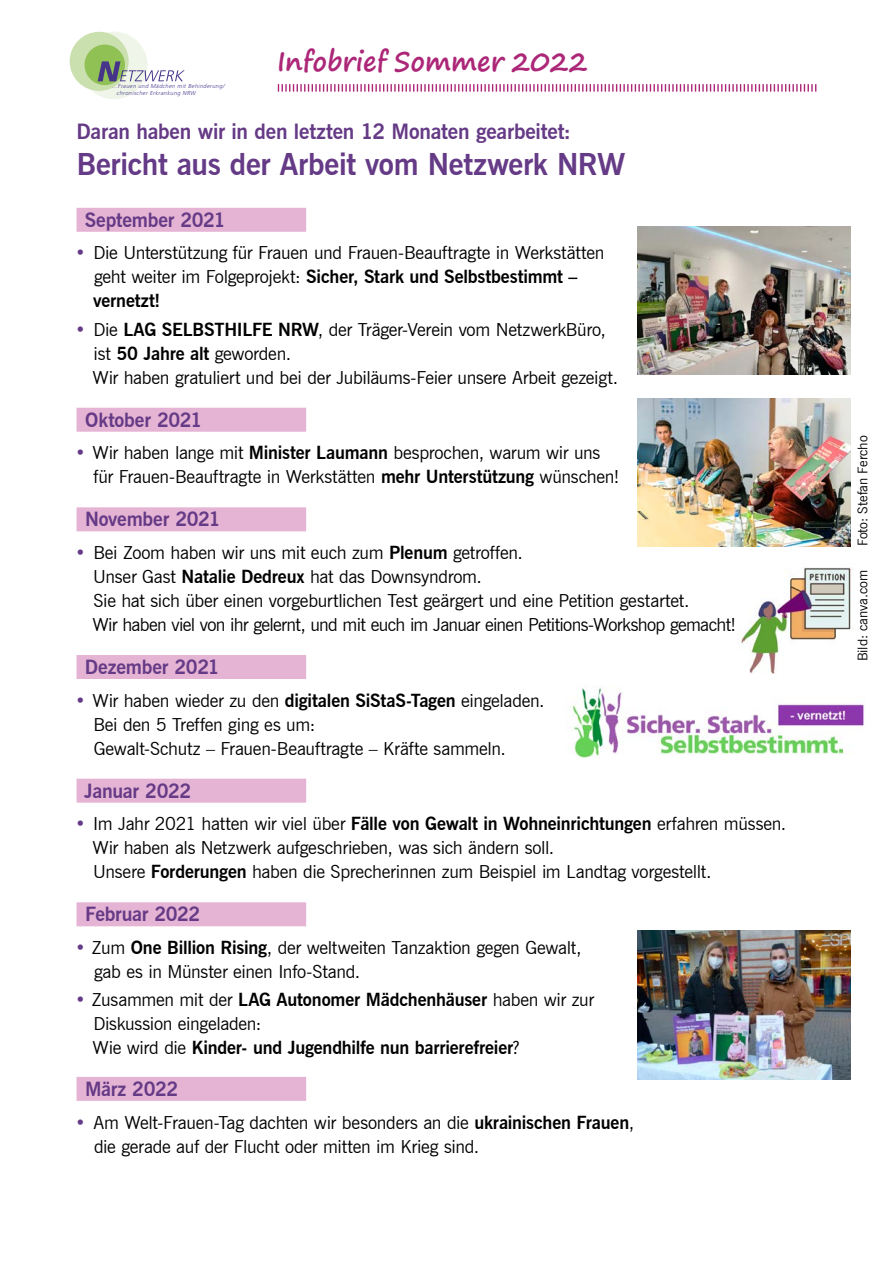
<style>
.page{position:relative;width:893px;height:1263px;background:#fff}
.page>*{position:absolute;margin:0;border:0;box-sizing:border-box;transform-origin:0 0}
.t1{font:700 30px "News Gothic BT";letter-spacing:-.01em;color:#653a86}
.t2{font:700 27px "Segoe Print";letter-spacing:.005em;color:#ac2778;scale:.96 1}
.t3{font:700 21px "News Gothic BT";letter-spacing:-.01em;color:#653a86}
.Monate{font:700 19.5px "News Gothic BT";letter-spacing:-.015em;color:#653a86}
.t4{font:18px/24px "News Gothic BT";letter-spacing:-.015em;color:#000}
.t5{font:700 18px/24px "News Gothic BT";letter-spacing:-.01em;color:#000}
.t6{font:13.5px "News Gothic BT";letter-spacing:-.005em;color:#000}
.t7{font:italic 300 5.7px/6.6px "Frutiger";color:#46348b}
.s1{color:#653a86}
.s2{font-weight:700}
.s3{font-weight:400;color:#653a86}
.s4{font-weight:400}
</style>
<div class="page">
<svg style="left:278px;top:84px;width:538px;height:8px"></svg>
<div style="left:77px;top:208px;width:229px;height:24px;background:#e5b4d4"></div>
<div style="left:77px;top:408px;width:229px;height:24px;background:#e5b4d4"></div>
<div style="left:77px;top:507px;width:229px;height:24px;background:#e5b4d4"></div>
<div style="left:77px;top:655px;width:229px;height:24px;background:#e5b4d4"></div>
<div style="left:77px;top:779px;width:229px;height:24px;background:#e5b4d4"></div>
<div style="left:77px;top:902px;width:229px;height:24px;background:#e5b4d4"></div>
<img style="left:638px;top:226px;width:212px;height:148px">
<img style="left:638px;top:399px;width:212px;height:147px">
<img style="left:740px;top:567px;width:111px;height:107px">
<img style="left:572px;top:685px;width:293px;height:73px">
<img style="left:638px;top:931px;width:212px;height:148px">
<div style="left:77px;top:1077px;width:229px;height:24px;background:#e5b4d4"></div>
<div style="left:80px;top:32px;width:68px;height:67px;background:#eff5e8;border-radius:50%"></div>
<div style="left:70px;top:32px;width:59px;height:59px;background:#cae0af;border-radius:50%"></div>
<div style="left:85px;top:45px;width:40px;height:40px;background:#8fc154;border-radius:50%"></div>
<svg style="left:98px;top:61px;width:87px;height:20px"></svg>
<p class="t7" style="left:117px;top:83px;width:111px;text-indent:-4px">...Frauen und Mädchen mit Behinderung/ chronischer Erkrankung NRW</p>
<h2 class="t2" style="left:277px;top:36px;width:325px">Infobrief Sommer 2022</h2>
<h2 class="t3" style="left:77px;top:119px;width:496px">Daran haben wir in den letzten 12 Monaten gearbeitet:</h2>
<h2 class="t1" style="left:77px;top:146px;width:550px">Bericht aus der Arbeit vom Netzwerk NRW</h2>
<h3 class="Monate" style="left:85px;top:208px;width:142px">September 2021</h3>
<p class="t4" style="left:93px;top:241px;width:513px;text-indent:-18px"><span class="s1">•</span> Die Unterstützung für Frauen und Frauen-Beauftragte in Werkstätten geht weiter im Folgeprojekt: <span class="s2">Sicher, Stark und Selbstbestimmt – vernetzt!</span></p>
<p class="t4" style="left:93px;top:317px;width:527px;text-indent:-17px"><span class="s1">•</span> Die <span class="s2">LAG SELBSTHILFE NRW</span>, der Träger-Verein vom NetzwerkBüro, ist <span class="s2">50 Jahre alt</span> geworden.<br>Wir haben gratuliert und bei der Jubiläums-Feier unsere Arbeit gezeigt.</p>
<h3 class="Monate" style="left:85px;top:408px;width:119px">Oktober 2021</h3>
<p class="t4" style="left:93px;top:441px;width:527px;text-indent:-18px"><span class="s1">•</span> Wir haben lange mit <span class="s2">Minister Laumann</span> besprochen, warum wir uns für Frauen-Beauftragte in Werkstätten <span class="s2">mehr Unterstützung</span> wünschen!</p>
<h3 class="Monate" style="left:85px;top:508px;width:137px">November 2021</h3>
<p class="t4" style="left:93px;top:540px;width:645px;text-indent:-17px"><span class="s1">•</span> Bei Zoom haben wir uns mit euch zum <span class="s2">Plenum</span> getroffen.<br>Unser Gast <span class="s2">Natalie Dedreux</span> hat das Downsyndrom.<br>Sie hat sich über einen vorgeburtlichen Test geärgert und eine Petition gestartet.<br>Wir haben viel von ihr gelernt, und mit euch im Januar einen Petitions-Workshop gemacht!</p>
<h3 class="Monate" style="left:85px;top:655px;width:136px">Dezember 2021</h3>
<p class="t4" style="left:93px;top:688px;width:453px;text-indent:-18px"><span class="s1">•</span> Wir haben wieder zu den <span class="s2">digitalen SiStaS-Tagen</span> eingeladen.<br>Bei den 5 Treffen ging es um:<br>Gewalt-Schutz – Frauen-Beauftragte – Kräfte sammeln.</p>
<h3 class="Monate" style="left:84px;top:779px;width:109px">Januar 2022</h3>
<p class="t4" style="left:93px;top:812px;width:695px;text-indent:-17px"><span class="s1">•</span> Im Jahr 2021 hatten wir viel über <span class="s2">Fälle von Gewalt in Wohneinrichtungen</span> erfahren müssen.<br>Wir haben als Netzwerk aufgeschrieben, was sich ändern soll.<br>Unsere <span class="s2">Forderungen</span> haben die Sprecherinnen zum Beispiel im Landtag vorgestellt.</p>
<h3 class="Monate" style="left:85px;top:903px;width:117px">Februar 2022</h3>
<p class="t4" style="left:94px;top:935px;width:489px;text-indent:-19px"><span class="s1">•</span> Zum <span class="s2">One Billion Rising</span>, der weltweiten Tanzaktion gegen Gewalt, gab es in Münster einen Info-Stand.</p>
<p class="t5" style="left:93px;top:987px;width:503px;text-indent:-17px"><span class="s3">•</span> <span class="s4">Zusammen mit der</span> LAG Autonomer Mädchenhäuser <span class="s4">haben wir zur<br>Diskussion eingeladen:<br>Wie wird die</span> Kinder- und Jugendhilfe nun barrierefreier<span class="s4">?</span></p>
<h3 class="Monate" style="left:85px;top:1077px;width:95px">März 2022</h3>
<p class="t4" style="left:94px;top:1110px;width:542px;text-indent:-19px"><span class="s1">•</span> Am Welt-Frauen-Tag dachten wir besonders an die <span class="s2">ukrainischen Frauen</span>, die gerade auf der Flucht oder mitten im Krieg sind.</p>
<p class="t6" style="left:854px;top:546px;width:113px;rotate:-90deg">Foto: Stefan Fercho</p>
<p class="t6" style="left:854px;top:661px;width:93px;rotate:-90deg">Bild: canva.com</p>
</div>
